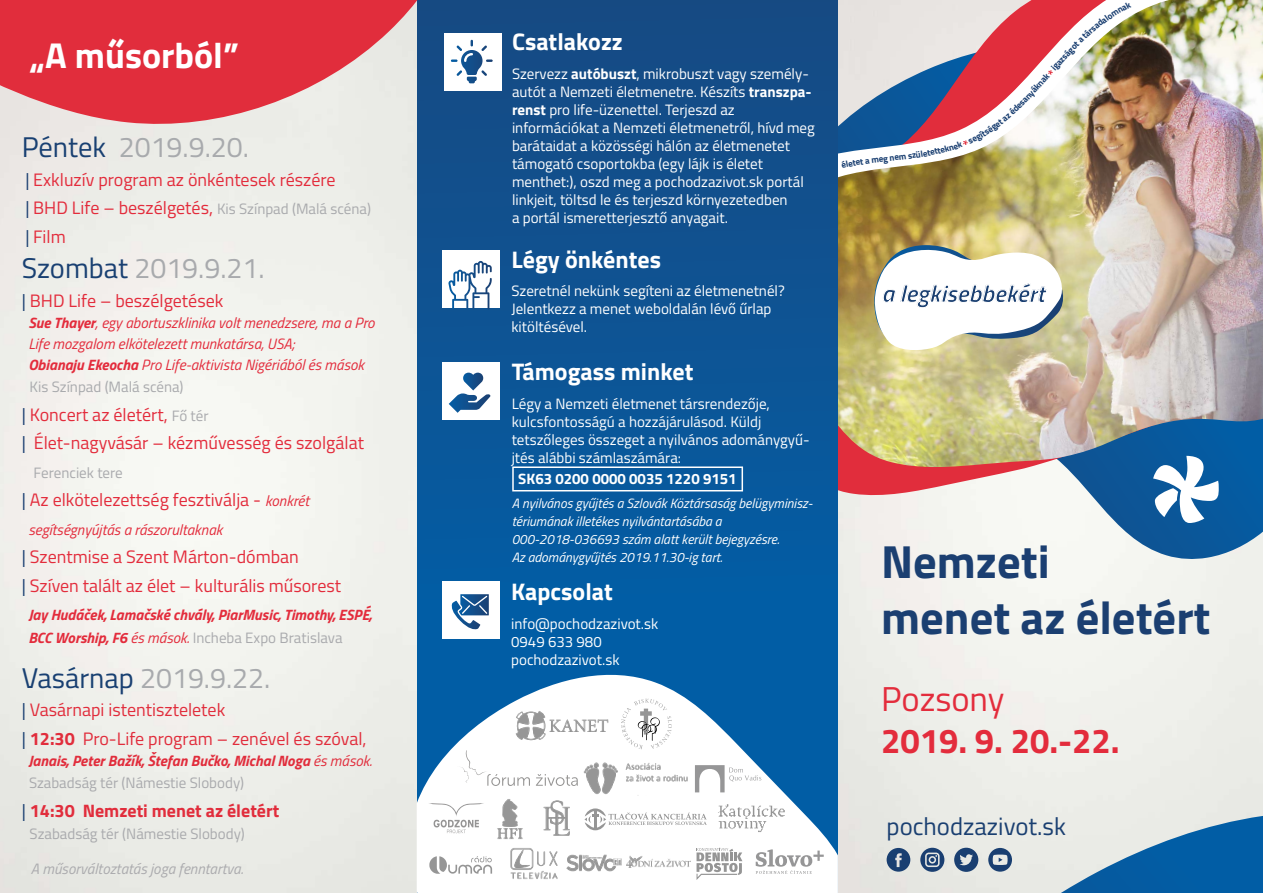
<style>
.page{position:relative;width:1263px;height:893px;background:#fff}
.page>*{position:absolute;margin:0;border:0;box-sizing:border-box;transform-origin:0 0}
.t1{font:700 46.5px/55.8px "Titillium Web";color:#1b3f71}
.t2{font:700 36px "Titillium Web";color:#fff}
.t3{font:700 34.5px "Titillium Web";color:#e32c3c}
.t4{font:34.5px "Titillium Web";color:#e32c3c}
.t5{font:28.5px "Titillium Web";color:#a8aaad}
.t6{font:24.75px "Titillium Web";color:#1a3f71}
.t7{font:italic 700 24.45px "Titillium Web";color:#1a3f71}
.t8{font:700 24px "Titillium Web";color:#fff}
.t9{font:18px/28.5px "Titillium Web";color:#e32c3c}
.t10{font:18px/28.5px "Titillium Web";color:#e12d3c}
.t11{font:700 18px "Titillium Web";color:#e12d3c}
.t12{font:15px/18px "Titillium Web";color:#fff}
.t13{font:italic 15px/21px "Titillium Web";color:#e32c3c}
.t14{font:15px "Titillium Web";color:#a9aaad}
.t15{font:italic 700 15px/22.5px "Titillium Web";color:#e32c3c}
.t16{font:italic 700 15px/22.5px "Titillium Web";color:#e12d3c}
.t17{font:italic 15px "Titillium Web";color:#ababae}
.t18{font:700 15px "Titillium Web";color:#fff}
.t19{font:italic 13.5px/18px "Titillium Web";color:#fff}
.t20{font:700 9px "Titillium Web";color:#1a3f71}
.s1{color:#194072}
.s2{color:#1b3f71}
.s3{font-size:18px;color:#1b3f71}
.s4{font-size:18px;color:#e32c3c}
.s5{font-weight:700}
.s6{font-size:15px;color:#a9aaad}
.s7{font-style:italic;font-size:15px}
.s8{font-weight:400}
.s9{font-weight:400;font-style:normal;color:#a9aaad}
.s10{color:#1a3f71}
.s11{font-weight:400;color:#1a3f71}
</style>
<div class="page">
<img style="left:837px;top:560px;width:426px;height:333px">
<svg style="left:837px;top:498px;width:426px;height:62px"></svg>
<svg style="left:837px;top:470px;width:426px;height:28px"></svg>
<img style="left:837px;top:322px;width:426px;height:148px">
<img style="left:837px;top:0;width:426px;height:322px">
<svg style="left:872px;top:245px;width:195px;height:106px"></svg>
<svg style="left:1048px;top:70px;width:5px;height:5px"></svg>
<svg style="left:1153px;top:456px;width:66px;height:67px"></svg>
<svg style="left:988px;top:848px;width:24px;height:24px"></svg>
<svg style="left:887px;top:848px;width:23px;height:24px"></svg>
<svg style="left:920px;top:848px;width:24px;height:24px"></svg>
<svg style="left:954px;top:848px;width:24px;height:24px"></svg>
<svg style="left:1061px;top:816px;width:202px;height:77px;background:#5e94bd"></svg>
<svg style="left:417px;top:0;width:420px;height:666px;background:#0c5495"></svg>
<svg style="left:417px;top:666px;width:421px;height:227px;fill:#015da5"></svg>
<svg style="left:696px;top:847px;width:46px;height:33px"></svg>
<img style="left:716px;top:802px;width:73px;height:33px">
<svg style="left:621px;top:699px;width:51px;height:50px"></svg>
<svg style="left:586px;top:808px;width:121px;height:22px"></svg>
<img style="left:581px;top:756px;width:113px;height:43px">
<svg style="left:756px;top:849px;width:68px;height:25px"></svg>
<svg style="left:429px;top:856px;width:63px;height:18px"></svg>
<svg style="left:457px;top:749px;width:121px;height:37px"></svg>
<div style="left:442px;top:250px;width:58px;height:58px;background:#fff"></div>
<div style="left:442px;top:362px;width:58px;height:58px;background:#fff"></div>
<div style="left:442px;top:581px;width:57px;height:57px;background:#fff"></div>
<svg style="left:448px;top:261px;width:44px;height:48px"></svg>
<svg style="left:449px;top:373px;width:42px;height:40px"></svg>
<svg style="left:451px;top:594px;width:38px;height:36px"></svg>
<img style="left:566px;top:842px;width:56px;height:41px">
<img style="left:542px;top:798px;width:44px;height:42px">
<img style="left:478px;top:796px;width:64px;height:45px">
<img style="left:504px;top:687px;width:115px;height:82px">
<svg style="left:0;top:0;width:513px;height:132px;background:#c66474"></svg>
<div style="left:512px;top:466px;width:231px;height:25px;border:2px solid #fff"></div>
<svg style="left:428px;top:803px;width:56px;height:30px"></svg>
<img style="left:499px;top:840px;width:67px;height:47px">
<svg style="left:695px;top:765px;width:66px;height:27px"></svg>
<img style="left:626px;top:839px;width:64px;height:45px">
<svg style="left:841px;top:159px;width:29px;height:9px"></svg>
<svg style="left:908px;top:86px;width:130px;height:73px"></svg>
<img style="left:1062px;top:1px;width:69px;height:59px">
<h2 class="t2" style="left:30px;top:28px;width:210px">„A műsorból”</h2>
<h3 class="t5" style="left:22px;top:127px;width:229px"><span class="s1">Péntek</span> 2019.9.20.</h3>
<p class="t9" style="left:25px;top:165px;width:312px"><span class="s2">|</span> Exkluzív program az önkéntesek részére</p>
<p class="t14" style="left:25px;top:198px;width:347px"><span class="s3">|</span> <span class="s4">BHD Life – beszélgetés,</span> Kis Színpad (Malá scéna)</p>
<p class="t9" style="left:25px;top:222px;width:42px"><span class="s2">|</span> Film</p>
<h3 class="t5" style="left:22px;top:247px;width:244px"><span class="s1">Szombat</span> 2019.9.21.</h3>
<p class="t9" style="left:22px;top:285px;width:203px"><span class="s2">|</span> BHD Life – beszélgetések</p>
<p class="t13" style="left:28px;top:311px;width:348px"><span class="s5">Sue Thayer</span>, egy abortuszklinika volt menedzsere, ma a Pro<br>Life mozgalom elkötelezett munkatársa, USA;<br><span class="s5">Obianaju Ekeocha</span> Pro Life-aktivista Nigériából és mások</p>
<p class="t14" style="left:30px;top:376px;width:155px">Kis Színpad (Malá scéna)</p>
<p class="t9" style="left:22px;top:399px;width:344px"><span class="s2">|</span> Koncert az életért, <span class="s6">Fő tér<br></span><span class="s2">|</span> Élet-nagyvásár – kézművesség és szolgálat</p>
<p class="t14" style="left:34px;top:462px;width:91px">Ferenciek tere</p>
<p class="t9" style="left:22px;top:485px;width:289px"><span class="s2">|</span> Az elkötelezettség fesztiválja - <span class="s7">konkrét</span></p>
<p class="t13" style="left:28px;top:518px;width:196px">segítségnyújtás a rászorultaknak</p>
<p class="t9" style="left:22px;top:542px;width:321px"><span class="s2">|</span> Szentmise a Szent Márton-dómban<br><span class="s2">|</span> Szíven talált az élet – kulturális műsorest</p>
<p class="t15" style="left:28px;top:603px;width:345px">Jay Hudáček, Lamačské chvály, PiarMusic, Timothy, ESPÉ,<br>BCC Worship, F6 <span class="s8">és mások.</span> <span class="s9">Incheba Expo Bratislava</span></p>
<h3 class="t5" style="left:22px;top:657px;width:250px"><span class="s1">Vasárnap</span> 2019.9.22.</h3>
<p class="t10" style="left:22px;top:695px;width:346px"><span class="s10">|</span> Vasárnapi istentiszteletek<br><span class="s10">|</span> <span class="s5">12:30</span> Pro-Life program – zenével és szóval,</p>
<p class="t16" style="left:28px;top:748px;width:345px">Janais, Peter Bažík, Štefan Bučko, Michal Noga <span class="s8">és mások.<br></span><span class="s9">Szabadság tér (Námestie Slobody)</span></p>
<p class="t11" style="left:22px;top:797px;width:259px"><span class="s11">|</span> 14:30 Nemzeti menet az életért</p>
<p class="t14" style="left:30px;top:823px;width:217px">Szabadság tér (Námestie Slobody)</p>
<p class="t17" style="left:31px;top:857px;width:214px">A műsorváltoztatás joga fenntartva.</p>
<h3 class="t8" style="left:512px;top:24px;width:112px">Csatlakozz</h3>
<p class="t12" style="left:512px;top:64px;width:304px">Szervezz <span class="s5">autóbuszt</span>, mikrobuszt vagy személy&shy;autót a Nemzeti életmenetre. Készíts <span class="s5">transzpa&shy;renst</span> pro life-üzenettel. Terjeszd az információkat a Nemzeti életmenetről, hívd meg barátaidat a közösségi hálón az életmenetet támogató csoportokba (egy lájk is életet menthet:), oszd meg a pochodzazivot.sk portál linkjeit, töltsd le és terjeszd környezetedben<br>a portál ismeretterjesztő anyagait.</p>
<h3 class="t8" style="left:511px;top:241px;width:151px">Légy önkéntes</h3>
<p class="t12" style="left:511px;top:281px;width:275px">Szeretnél nekünk segíteni az életmenetnél?<br>Jelentkezz a menet weboldalán lévő űrlap kitöltésével.</p>
<h3 class="t8" style="left:512px;top:353px;width:183px">Támogass minket</h3>
<p class="t12" style="left:512px;top:394px;width:299px">Légy a Nemzeti életmenet társrendezője, kulcsfontosságú a hozzájárulásod. Küldj tetszőleges összeget a nyilvános adománygyű&shy;jtés alábbi számlaszámára:</p>
<p class="t18" style="left:518px;top:467px;width:220px">SK63 0200 0000 0035 1220 9151</p>
<p class="t19" style="left:512px;top:493px;width:302px">A nyilvános gyűjtés a Szlovák Köztársaság belügyminisz&shy;tériumának illetékes nyilvántartásába a 000-2018-036693 szám alatt került bejegyzésre.<br>Az adománygyűjtés 2019.11.30-ig tart.</p>
<h3 class="t8" style="left:511px;top:573px;width:103px">Kapcsolat</h3>
<p class="t12" style="left:511px;top:614px;width:149px">info@pochodzazivot.sk<br>0949 633 980 pochodzazivot.sk</p>
<p class="t20" style="left:870px;top:153px;width:37px;rotate:-7deg">meg nem</p>
<p class="t20" style="left:1030px;top:83px;width:43px;rotate:-48deg">knak igaz</p>
<h3 class="t7" style="left:881px;top:274px;width:165px">a legkisebbekért</h3>
<h1 class="t1" style="left:881px;top:531px;width:331px">Nemzeti<br>menet az életért</h1>
<h3 class="t4" style="left:881px;top:674px;width:125px">Pozsony</h3>
<h3 class="t3" style="left:881px;top:714px;width:240px">2019. 9. 20.-22.</h3>
<h3 class="t6" style="left:887px;top:808px;width:181px">pochodzazivot.sk</h3>
</div>
